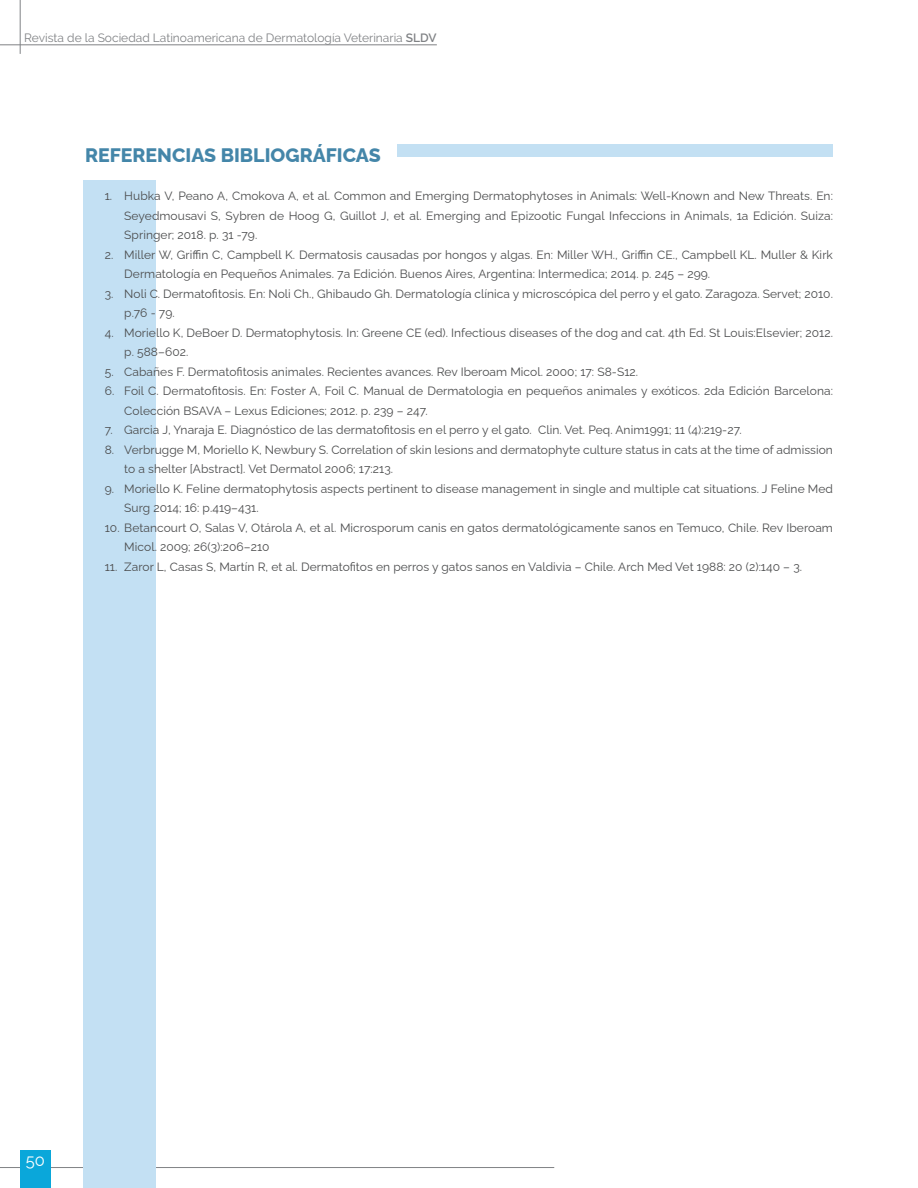
<style>
.page{position:relative;width:918px;height:1188px;background:#fff}
.page>*{position:absolute;margin:0;border:0;box-sizing:border-box;transform-origin:0 0}
.Subtitulo_Corrido{font:800 19.5px "Raleway";color:#4486a9}
.t1{font:16.5px "Raleway";color:#fff}
.t2{font:12px/19.5px "Raleway";letter-spacing:.005em;color:#4b4c4d}
.t3{font:12px "Raleway";color:#808285}
.s1{font-weight:600}
</style>
<div class="page">
<hr style="left:0;top:1167px;width:554px;height:1px;background:#808285">
<div style="left:20px;top:1150px;width:31px;height:38px;background:#0aa7da"></div>
<hr style="left:20px;top:0;width:1px;height:54px;background:#808285">
<hr style="left:0;top:45px;width:437px;height:1px;background:#808285">
<div style="left:84px;top:181px;width:72px;height:1007px;background:#c3e0f3"></div>
<div style="left:398px;top:144px;width:435px;height:13px;background:#c3e0f3"></div>
<p class="t3" style="left:24px;top:31px;width:414px">Revista de la Sociedad Latinoamericana de Dermatología Veterinaria <span class="s1">SLDV</span></p>
<p class="Subtitulo_Corrido" style="left:85px;top:140px;width:297px">REFERENCIAS BIBLIOGRÁFICAS</p>
<p class="t2" style="left:124px;top:185px;width:710px;text-align:justify;text-indent:-20px">1. Hubka V, Peano A, Cmokova A, et al. Common and Emerging Dermatophytoses in Animals: Well-Known and New Threats. En:<br>Seyedmousavi S, Sybren de Hoog G, Guillot J, et al. Emerging and Epizootic Fungal Infeccions in Animals, 1a Edición. Suiza:<br>Springer; 2018. p. 31 -79.</p>
<p class="t2" style="left:124px;top:244px;width:710px;text-indent:-20px">2. Miller W, Griffin C, Campbell K. Dermatosis causadas por hongos y algas. En: Miller WH., Griffin CE., Campbell KL. Muller &amp; Kirk<br>Dermatología en Pequeños Animales. 7a Edición. Buenos Aires, Argentina: Intermedica; 2014. p. 245 – 299.</p>
<p class="t2" style="left:124px;top:283px;width:710px;text-indent:-20px">3. Noli C. Dermatofitosis. En: Noli Ch., Ghibaudo Gh. Dermatología clínica y microscópica del perro y el gato. Zaragoza. Servet; 2010. p.76 - 79.</p>
<p class="t2" style="left:124px;top:322px;width:710px;text-indent:-20px">4. Moriello K, DeBoer D. Dermatophytosis. In: Greene CE (ed). Infectious diseases of the dog and cat. 4th Ed. St Louis:Elsevier; 2012. p. 588–602.</p>
<p class="t2" style="left:105px;top:361px;width:535px">5. Cabañes F. Dermatofitosis animales. Recientes avances. Rev Iberoam Micol. 2000; 17: S8-S12.</p>
<p class="t2" style="left:124px;top:380px;width:710px;text-indent:-20px">6. Foil C. Dermatofitosis. En: Foster A, Foil C. Manual de Dermatologia en pequeños animales y exóticos. 2da Edición Barcelona:<br>Colección BSAVA – Lexus Ediciones; 2012. p. 239 – 247.</p>
<p class="t2" style="left:105px;top:419px;width:638px">7. Garcia J, Ynaraja E. Diagnóstico de las dermatofitosis en el perro y el gato. Clin. Vet. Peq. Anim1991; 11 (4):219-27.</p>
<p class="t2" style="left:124px;top:439px;width:710px;text-indent:-20px">8. Verbrugge M, Moriello K, Newbury S. Correlation of skin lesions and dermatophyte culture status in cats at the time of admission to a shelter [Abstract]. Vet Dermatol 2006; 17:213.</p>
<p class="t2" style="left:124px;top:478px;width:710px;text-indent:-20px">9. Moriello K. Feline dermatophytosis aspects pertinent to disease management in single and multiple cat situations. J Feline Med<br>Surg 2014; 16: p.419–431.</p>
<p class="t2" style="left:124px;top:517px;width:710px;text-indent:-20px">10. Betancourt O, Salas V, Otárola A, et al. Microsporum canis en gatos dermatológicamente sanos en Temuco, Chile. Rev Iberoam<br>Micol. 2009; 26(3):206–210</p>
<p class="t2" style="left:105px;top:556px;width:699px">11. Zaror L, Casas S, Martín R, et al. Dermatofitos en perros y gatos sanos en Valdivia – Chile. Arch Med Vet 1988: 20 (2):140 – 3.</p>
<h2 class="t1" style="left:26px;top:1147px;width:21px">50</h2>
</div>
